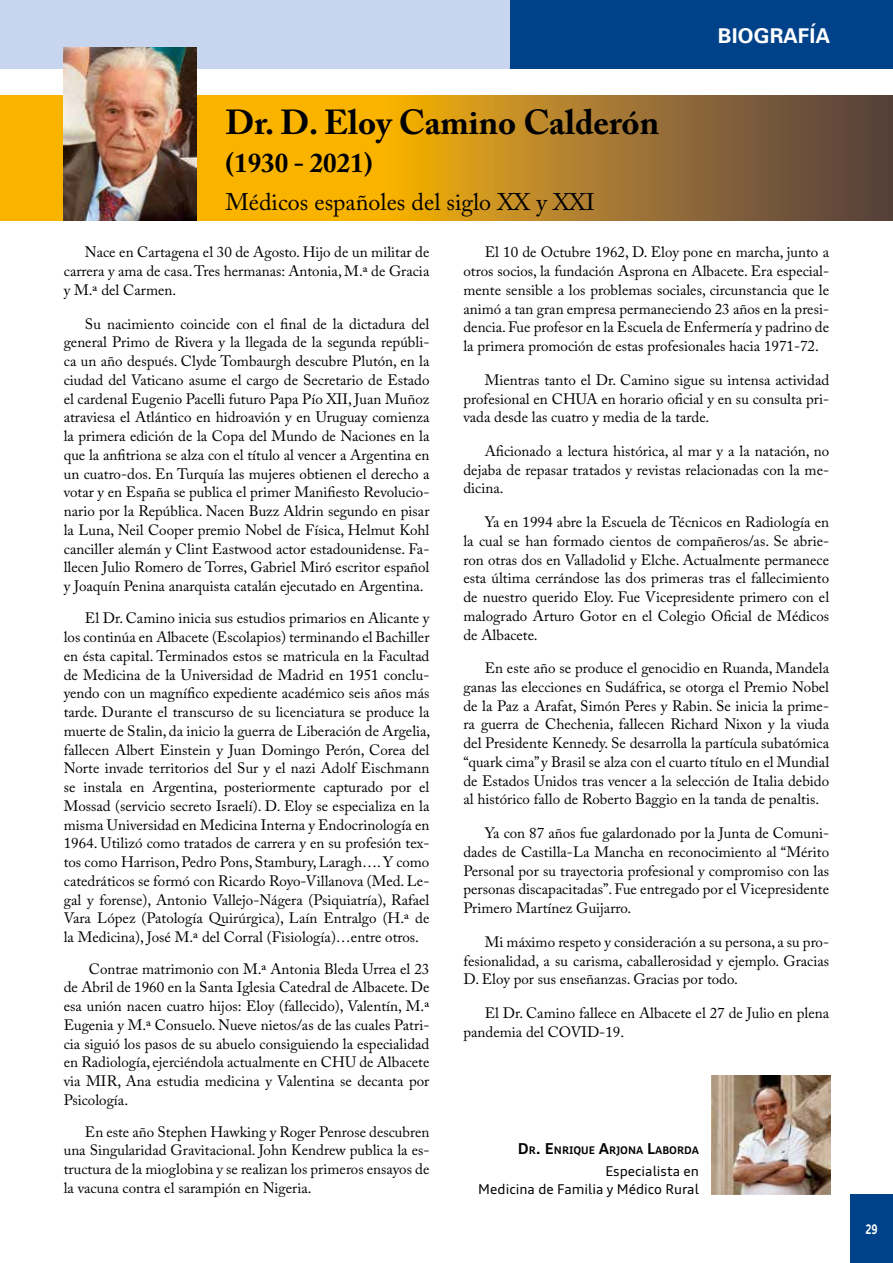
<style>
.page{position:relative;width:893px;height:1263px;background:#fff}
.page>*{position:absolute;margin:0;border:0;box-sizing:border-box;transform-origin:0 0}
.t1{font:700 34.5px "Adobe Caslon Pro";color:#000}
.t2{font:700 27px "Adobe Caslon Pro";color:#000}
.t3{font:24px "Adobe Caslon Pro";color:#000}
.t4{font:700 21px "Audi Sans";letter-spacing:.01em;color:#fff}
.t5{font:15px/18.8px "Adobe Caslon Pro";color:#000;text-align:justify}
.t6{font:13.5px/18px "Audi Type";color:#000;text-align:right}
.t7{font:700 13.5px "Toyota Display";color:#fff;scale:.7 1}
.t8{font:700 10.5px "Audi Type";color:#000}
.s1{font-size:15px}
</style>
<div class="page">
<div style="left:0;top:0;width:893px;height:68px;background:#c8d5ee"></div>
<div style="left:850px;top:1195px;width:43px;height:68px;background:#004289"></div>
<hr style="left:0;top:96px;width:1px;height:125px;background:#fab400">
<img style="left:712px;top:1076px;width:119px;height:119px">
<svg style="left:0;top:95px;width:893px;height:125px;background:#be891e"></svg>
<div style="left:510px;top:0;width:383px;height:68px;background:#004289"></div>
<img style="left:64px;top:48px;width:132px;height:172px">
<h1 class="t1" style="left:225px;top:102px;width:435px">Dr. D. Eloy Camino Calderón</h1>
<h2 class="t2" style="left:225px;top:147px;width:149px">(1930 - 2021)</h2>
<h3 class="t3" style="left:225px;top:188px;width:371px">Médicos españoles del siglo XX y XXI</h3>
<h3 class="t4" style="left:718px;top:23px;width:113px">BIOGRAFÍA</h3>
<p class="t5" style="left:64px;top:243px;width:367px;text-indent:21px">Nace en Cartagena el 30 de Agosto. Hijo de un militar de carrera y ama de casa. Tres hermanas: Antonia, M.ª de Gracia y M.ª del Carmen.</p>
<p class="t5" style="left:64px;top:314px;width:367px;text-indent:21px">Su nacimiento coincide con el final de la dictadura del general Primo de Rivera y la llegada de la segunda repúbli&shy;ca un año después. Clyde Tombaurgh descubre Plutón, en la ciudad del Vaticano asume el cargo de Secretario de Estado el cardenal Eugenio Pacelli futuro Papa Pío XII, Juan Muñoz atraviesa el Atlántico en hidroavión y en Uruguay comienza la primera edición de la Copa del Mundo de Naciones en la que la anfitriona se alza con el título al vencer a Argentina en un cuatro-dos. En Turquía las mujeres obtienen el derecho a votar y en España se publica el primer Manifiesto Revolucio&shy;nario por la República. Nacen Buzz Aldrin segundo en pisar la Luna, Neil Cooper premio Nobel de Física, Helmut Kohl canciller alemán y Clint Eastwood actor estadounidense. Fa&shy;llecen Julio Romero de Torres, Gabriel Miró escritor español y Joaquín Penina anarquista catalán ejecutado en Argentina.</p>
<p class="t5" style="left:64px;top:609px;width:368px;text-indent:21px">El Dr. Camino inicia sus estudios primarios en Alicante y los continúa en Albacete (Escolapios) terminando el Bachiller en ésta capital. Terminados estos se matricula en la Facultad de Medicina de la Universidad de Madrid en 1951 conclu&shy;yendo con un magnífico expediente académico seis años más tarde. Durante el transcurso de su licenciatura se produce la muerte de Stalin, da inicio la guerra de Liberación de Argelia, fallecen Albert Einstein y Juan Domingo Perón, Corea del Norte invade territorios del Sur y el nazi Adolf Eischmann se instala en Argentina, posteriormente capturado por el Mossad (servicio secreto Israelí). D. Eloy se especializa en la misma Universidad en Medicina Interna y Endocrinología en 1964. Utilizó como tratados de carrera y en su profesión tex&shy;tos como Harrison, Pedro Pons, Stambury, Laragh…. Y como catedráticos se formó con Ricardo Royo-Villanova (Med. Le&shy;gal y forense), Antonio Vallejo-Nágera (Psiquiatría), Rafael Vara López (Patología Quirúrgica), Laín Entralgo (H.ª de la Medicina), José M.ª del Corral (Fisiología)…entre otros.</p>
<p class="t5" style="left:64px;top:959px;width:367px;text-indent:25px">Contrae matrimonio con M.ª Antonia Bleda Urrea el 23 de Abril de 1960 en la Santa Iglesia Catedral de Albacete. De esa unión nacen cuatro hijos: Eloy (fallecido), Valentín, M.ª Eugenia y M.ª Consuelo. Nueve nietos/as de las cuales Patri&shy;cia siguió los pasos de su abuelo consiguiendo la especialidad en Radiología, ejerciéndola actualmente en CHU de Albacete via MIR, Ana estudia medicina y Valentina se decanta por Psicología.</p>
<p class="t5" style="left:64px;top:1122px;width:367px;text-indent:21px">En este año Stephen Hawking y Roger Penrose descubren una Singularidad Gravitacional. John Kendrew publica la es&shy;tructura de la mioglobina y se realizan los primeros ensayos de la vacuna contra el sarampión en Nigeria.</p>
<p class="t5" style="left:463px;top:243px;width:367px;text-indent:21px">El 10 de Octubre 1962, D. Eloy pone en marcha, junto a otros socios, la fundación Asprona en Albacete. Era especial&shy;mente sensible a los problemas sociales, circunstancia que le animó a tan gran empresa permaneciendo 23 años en la presi&shy;dencia. Fue profesor en la Escuela de Enfermería y padrino de la primera promoción de estas profesionales hacia 1971-72.</p>
<p class="t5" style="left:463px;top:370px;width:367px;text-indent:21px">Mientras tanto el Dr. Camino sigue su intensa actividad profesional en CHUA en horario oficial y en su consulta pri&shy;vada desde las cuatro y media de la tarde.</p>
<p class="t5" style="left:463px;top:441px;width:367px;text-indent:21px">Aficionado a lectura histórica, al mar y a la natación, no dejaba de repasar tratados y revistas relacionadas con la me&shy;dicina.</p>
<p class="t5" style="left:463px;top:512px;width:367px;text-indent:21px">Ya en 1994 abre la Escuela de Técnicos en Radiología en la cual se han formado cientos de compañeros/as. Se abrie&shy;ron otras dos en Valladolid y Elche. Actualmente permanece esta última cerrándose las dos primeras tras el fallecimiento de nuestro querido Eloy. Fue Vicepresidente primero con el malogrado Arturo Gotor en el Colegio Oficial de Médicos de Albacete.</p>
<p class="t5" style="left:463px;top:659px;width:367px;text-indent:21px">En este año se produce el genocidio en Ruanda, Mandela ganas las elecciones en Sudáfrica, se otorga el Premio Nobel de la Paz a Arafat, Simón Peres y Rabin. Se inicia la prime&shy;ra guerra de Chechenia, fallecen Richard Nixon y la viuda del Presidente Kennedy. Se desarrolla la partícula subatómica “quark cima” y Brasil se alza con el cuarto título en el Mundial de Estados Unidos tras vencer a la selección de Italia debido al histórico fallo de Roberto Baggio en la tanda de penaltis.</p>
<p class="t5" style="left:463px;top:823px;width:367px;text-indent:21px">Ya con 87 años fue galardonado por la Junta de Comuni&shy;dades de Castilla-La Mancha en reconocimiento al “Mérito Personal por su trayectoria profesional y compromiso con las personas discapacitadas”. Fue entregado por el Vicepresidente Primero Martínez Guijarro.</p>
<p class="t5" style="left:463px;top:932px;width:367px;text-indent:21px">Mi máximo respeto y consideración a su persona, a su pro&shy;fesionalidad, a su carisma, caballerosidad y ejemplo. Gracias D. Eloy por sus enseñanzas. Gracias por todo.</p>
<p class="t5" style="left:463px;top:1003px;width:367px;text-indent:21px">El Dr. Camino fallece en Albacete el 27 de Julio en plena pandemia del COVID-19.</p>
<p class="t8" style="left:518px;top:1143px;width:175px"><span class="s1">D</span>R<span class="s1">. E</span>NRIQUE <span class="s1">A</span>RJONA <span class="s1">L</span>ABORDA</p>
<p class="t6" style="left:478px;top:1162px;width:222px">Especialista en<br>Medicina de Familia y Médico Rural</p>
<p class="t7" style="left:866px;top:1220px;width:18px">29</p>
</div>
